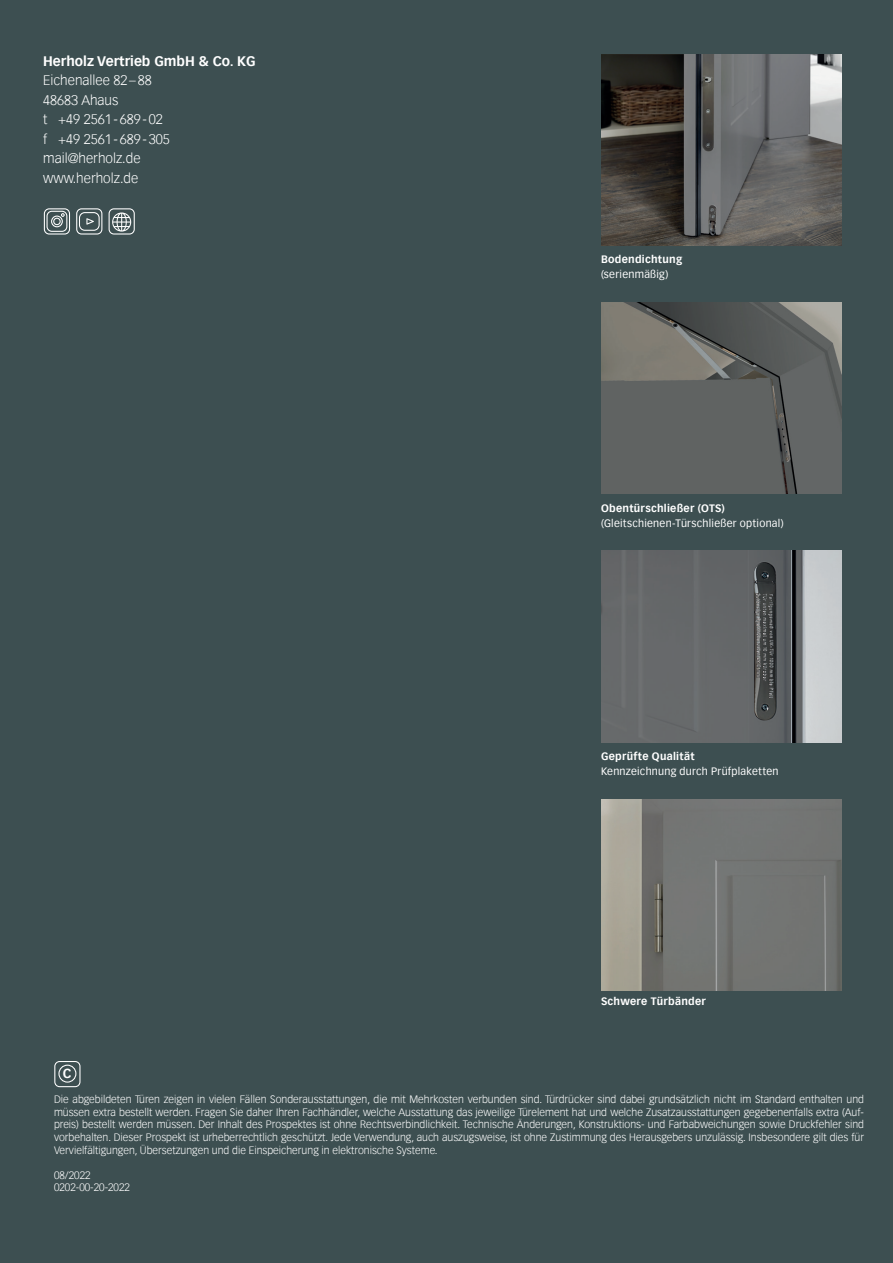
<style>
.page{position:relative;width:893px;height:1263px;background:#3d4f51}
.page>*{position:absolute;margin:0;border:0;box-sizing:border-box;transform-origin:0 0}
.t1{font:300 13.5px/19.5px "Vectora Com";color:#fff}
.t2{font:700 13.5px "Vectora Com";color:#fff}
.t3{font:700 12.75px "Vectora Com";color:#fff}
.t4{font:300 10.5px/12.6px "Vectora Com";color:#fff;text-align:justify}
.t5{font:10.5px "Vectora Com";letter-spacing:.025em;color:#fff}
.t6{font:700 10.5px "Vectora Com";letter-spacing:.025em;color:#fff}
</style>
<div class="page">
<svg style="left:54px;top:1061px;width:26px;height:26px"></svg>
<div style="left:58px;top:1065px;width:18px;height:17px;border:1px solid #fff;border-radius:50%"></div>
<svg style="left:109px;top:208px;width:26px;height:27px"></svg>
<svg style="left:44px;top:208px;width:26px;height:27px"></svg>
<svg style="left:76px;top:208px;width:26px;height:27px"></svg>
<img style="left:601px;top:799px;width:240px;height:192px">
<img style="left:601px;top:551px;width:240px;height:191px">
<img style="left:601px;top:302px;width:240px;height:192px">
<img style="left:601px;top:54px;width:240px;height:191px">
<p class="t2" style="left:43px;top:53px;width:214px">Herholz Vertrieb GmbH &amp; Co. KG</p>
<p class="t1" style="left:43px;top:71px;width:128px">Eichenallee 82 – 88<br>48683 Ahaus<br>t +49 2561 - 689 - 02 f +49 2561 - 689 - 305 mail@herholz.de www.herholz.de</p>
<p class="t3" style="left:63px;top:1066px;width:10px">C</p>
<p class="t6" style="left:601px;top:253px;width:83px">Bodendichtung</p>
<p class="t5" style="left:601px;top:268px;width:69px">(serienmäßig)</p>
<p class="t6" style="left:601px;top:502px;width:125px">Obentürschließer (OTS)</p>
<p class="t5" style="left:601px;top:517px;width:184px">(Gleitschienen-Türschließer optional)</p>
<p class="t6" style="left:601px;top:750px;width:95px">Geprüfte Qualität</p>
<p class="t5" style="left:601px;top:765px;width:179px">Kennzeichnung durch Prüfplaketten</p>
<p class="t6" style="left:601px;top:994px;width:106px">Schwere Türbänder</p>
<p class="t4" style="left:54px;top:1093px;width:811px">Die abgebildeten Türen zeigen in vielen Fällen Sonderausstattungen, die mit Mehrkosten verbunden sind. Türdrücker sind dabei grundsätzlich nicht im Standard enthalten und müssen extra bestellt werden. Fragen Sie daher Ihren Fachhändler, welche Ausstattung das jeweilige Türelement hat und welche Zusatzausstattungen gegebenenfalls extra (Auf&shy;preis) bestellt werden müssen. Der Inhalt des Prospektes ist ohne Rechtsverbindlichkeit. Technische Änderungen, Konstruktions- und Farbabweichungen sowie Druckfehler sind vorbehalten. Dieser Prospekt ist urheberrechtlich geschützt. Jede Verwendung, auch auszugsweise, ist ohne Zustimmung des Herausgebers unzulässig. Insbesondere gilt dies für Vervielfältigungen, Übersetzungen und die Einspeicherung in elektronische Systeme.</p>
<p class="t4" style="left:54px;top:1169px;width:78px">08/2022<br>0202-00-20-2022</p>
</div>
